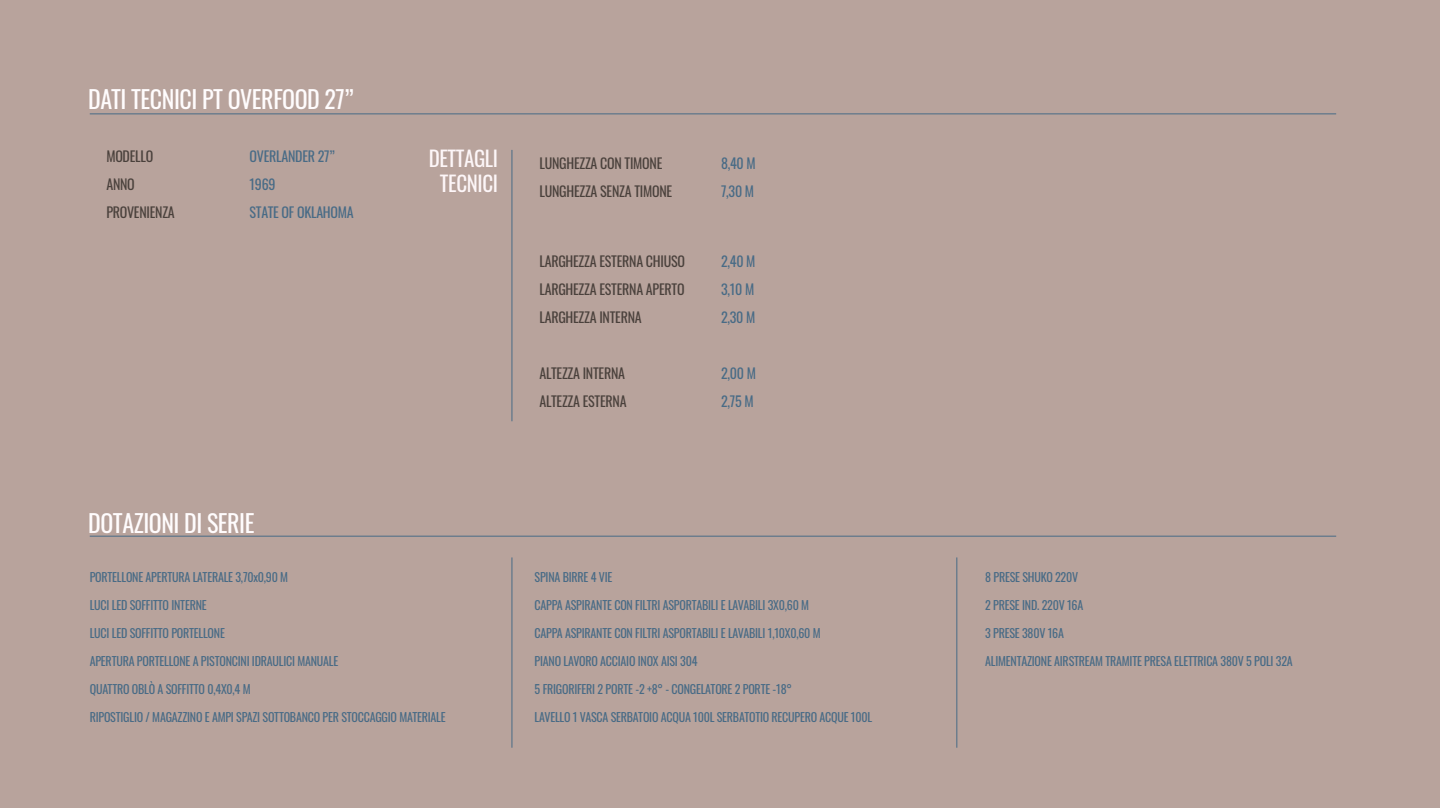
<style>
.page{position:relative;width:1440px;height:808px;background:#fff}
.page>*{position:absolute;margin:0;border:0;box-sizing:border-box;transform-origin:0 0}
.t1{font:24px "Oswald";letter-spacing:-.02em;color:#fffcfd}
.t2{font:21px/25.2px "Oswald";letter-spacing:-.02em;color:#fdf6f8;text-align:center}
.t3{font:14px/28px "Oswald";letter-spacing:-.02em;color:#4a413c}
.t4{font:14px/28px "Oswald";letter-spacing:-.02em;color:#486b86}
.t5{font:12px "Oswald";letter-spacing:-.02em;color:#486b86}
</style>
<div class="page">
<div style="left:0;top:1px;width:1440px;height:806px;background:#b8a39c"></div>
<hr style="left:511px;top:150px;width:1px;height:271px;background:#486b86">
<hr style="left:511px;top:557px;width:1px;height:190px;background:#486b86">
<hr style="left:956px;top:557px;width:1px;height:190px;background:#486b86">
<hr style="left:90px;top:113px;width:1246px;height:1px;background:#486b86">
<hr style="left:90px;top:535px;width:1246px;height:1px;background:#486b86">
<h1 class="t1" style="left:88px;top:80px;width:267px">DATI TECNICI PT OVERFOOD 27”</h1>
<p class="t3" style="left:106px;top:141px;width:70px">MODELLO<br>ANNO<br>PROVENIENZA</p>
<p class="t4" style="left:250px;top:141px;width:106px">OVERLANDER 27”<br>1969<br>STATE OF OKLAHOMA</p>
<h2 class="t2" style="left:429px;top:145px;width:71px">DETTAGLI<br>TECNICI</h2>
<p class="t3" style="left:539px;top:148px;width:134px">LUNGHEZZA CON TIMONE<br>LUNGHEZZA SENZA TIMONE</p>
<p class="t3" style="left:539px;top:246px;width:147px;text-align:justify">LARGHEZZA ESTERNA CHIUSO LARGHEZZA ESTERNA APERTO LARGHEZZA INTERNA</p>
<p class="t3" style="left:539px;top:358px;width:89px">ALTEZZA INTERNA<br>ALTEZZA ESTERNA</p>
<p class="t4" style="left:721px;top:148px;width:36px">8,40 M<br>7,30 M</p>
<p class="t4" style="left:721px;top:246px;width:36px;text-align:justify">2,40 M 3,10 M 2,30 M</p>
<p class="t4" style="left:721px;top:358px;width:36px">2,00 M<br>2,75 M</p>
<h1 class="t1" style="left:88px;top:504px;width:168px">DOTAZIONI DI SERIE</h1>
<p class="t5" style="left:90px;top:567px;width:200px">PORTELLONE APERTURA LATERALE 3,70x0,90 M</p>
<p class="t5" style="left:90px;top:595px;width:118px">LUCI LED SOFFITTO INTERNE</p>
<p class="t5" style="left:90px;top:623px;width:137px">LUCI LED SOFFITTO PORTELLONE</p>
<p class="t5" style="left:90px;top:651px;width:250px">APERTURA PORTELLONE A PISTONCINI IDRAULICI MANUALE</p>
<p class="t5" style="left:90px;top:679px;width:162px">QUATTRO OBLÒ A SOFFITTO 0,4X0,4 M</p>
<p class="t5" style="left:90px;top:707px;width:357px">RIPOSTIGLIO / MAGAZZINO E AMPI SPAZI SOTTOBANCO PER STOCCAGGIO MATERIALE</p>
<p class="t5" style="left:535px;top:567px;width:79px">SPINA BIRRE 4 VIE</p>
<p class="t5" style="left:535px;top:595px;width:276px">CAPPA ASPIRANTE CON FILTRI ASPORTABILI E LAVABILI 3X0,60 M</p>
<p class="t5" style="left:535px;top:623px;width:288px">CAPPA ASPIRANTE CON FILTRI ASPORTABILI E LAVABILI 1,10X0,60 M</p>
<p class="t5" style="left:535px;top:651px;width:164px">PIANO LAVORO ACCIAIO INOX AISI 304</p>
<p class="t5" style="left:535px;top:679px;width:259px">5 FRIGORIFERI 2 PORTE -2 +8° - CONGELATORE 2 PORTE -18°</p>
<p class="t5" style="left:535px;top:707px;width:339px">LAVELLO 1 VASCA SERBATOIO ACQUA 100L SERBATOTIO RECUPERO ACQUE 100L</p>
<p class="t5" style="left:985px;top:567px;width:95px">8 PRESE SHUKO 220V</p>
<p class="t5" style="left:985px;top:595px;width:100px">2 PRESE IND. 220V 16A</p>
<p class="t5" style="left:985px;top:623px;width:80px">3 PRESE 380V 16A</p>
<p class="t5" style="left:985px;top:651px;width:309px">ALIMENTAZIONE AIRSTREAM TRAMITE PRESA ELETTRICA 380V 5 POLI 32A</p>
</div>
